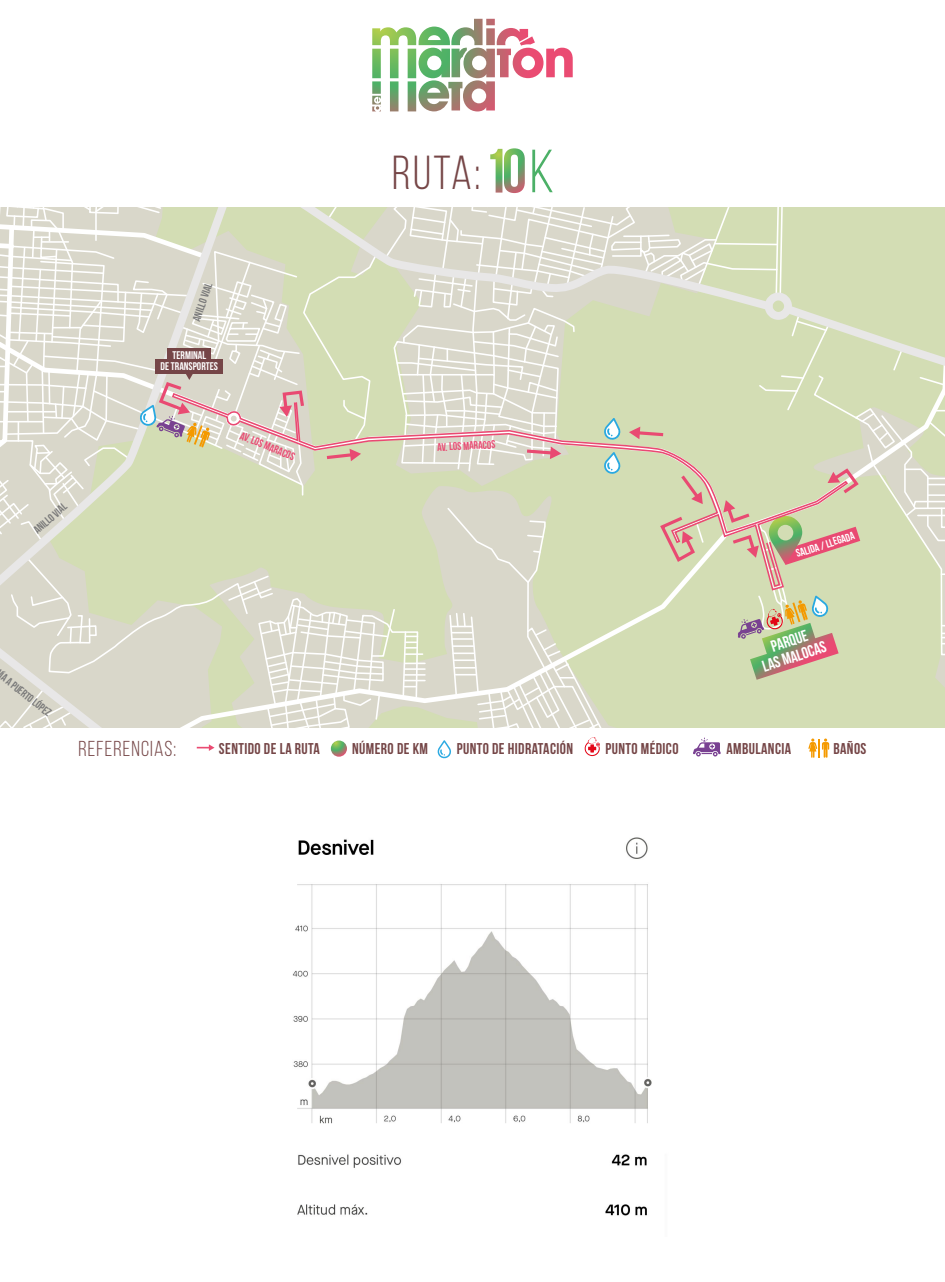
<style>
.page{position:relative;width:945px;height:1282px;background:#fff}
.page>*{position:absolute;margin:0;border:0;box-sizing:border-box;transform-origin:0 0}
.t1{font:47.69px "Bebas Neue";color:#764647}
.t2{font:21.61px "Bebas Neue";letter-spacing:.05em;color:#754647}
.t3{font:16.1px/16.1px "Bebas Neue";color:#fff;text-align:center}
.t4{font:700 15.66px "Bebas Neue";letter-spacing:.025em;color:#754647}
.t5{font:11.11px/11.1px "Bebas Neue";color:#fff;text-align:center}
.t6{font:11.11px "Bebas Neue";color:#7a7a7a}
.t7{font:11.11px "Bebas Neue";color:#e94a72}
</style>
<div class="page">
<svg style="left:372px;top:19px;width:201px;height:92px"></svg>
<svg style="left:197px;top:744px;width:18px;height:6px"></svg>
<svg style="left:584px;top:737px;width:16px;height:19px"></svg>
<svg style="left:331px;top:740px;width:16px;height:16px"></svg>
<svg style="left:693px;top:737px;width:28px;height:19px"></svg>
<svg style="left:808px;top:738px;width:21px;height:19px"></svg>
<svg style="left:437px;top:740px;width:14px;height:18px"></svg>
<svg style="left:0;top:207px;width:945px;height:520px;background:#d8dac0"></svg>
<svg style="left:532px;top:150px;width:21px;height:42px"></svg>
<svg style="left:490px;top:148px;width:35px;height:45px"></svg>
<img style="left:292px;top:837px;width:360px;height:379px">
<h1 class="t1" style="left:392px;top:147px;width:90px">RUTA:</h1>
<p class="t6" style="left:31px;top:526px;width:41px;rotate:-41deg">ANILLO VIAL</p>
<p class="t6" style="left:190px;top:318px;width:41px;rotate:-71deg">ANILLO VIAL</p>
<p class="t5" style="left:161px;top:349px;width:59px">TERMINAL<br>DE TRANSPORTES</p>
<p class="t7" style="left:243px;top:429px;width:60px;rotate:22deg">AV. LOS MARACOS</p>
<p class="t7" style="left:437px;top:441px;width:60px;rotate:-3deg">AV. LOS MARACOS</p>
<p class="t5" style="left:795px;top:548px;width:62px;rotate:-18deg">SALIDA / LLEGADA</p>
<p class="t6" style="left:5px;top:670px;width:64px;rotate:38deg">ÍA A PUERTO LÓPEZ</p>
<p class="t3" style="left:755px;top:643px;width:68px;rotate:-18deg">PARQUE<br>LAS MALOCAS</p>
<h2 class="t2" style="left:79px;top:737px;width:99px">REFERENCIAS:</h2>
<p class="t4" style="left:219px;top:739px;width:103px">SENTIDO DE LA RUTA</p>
<p class="t4" style="left:352px;top:739px;width:77px">NÚMERO DE KM</p>
<p class="t4" style="left:457px;top:739px;width:118px">PUNTO DE HIDRATACIÓN</p>
<p class="t4" style="left:605px;top:739px;width:75px">PUNTO MÉDICO</p>
<p class="t4" style="left:727px;top:739px;width:66px">AMBULANCIA</p>
<p class="t4" style="left:833px;top:739px;width:35px">BAÑOS</p>
</div>
